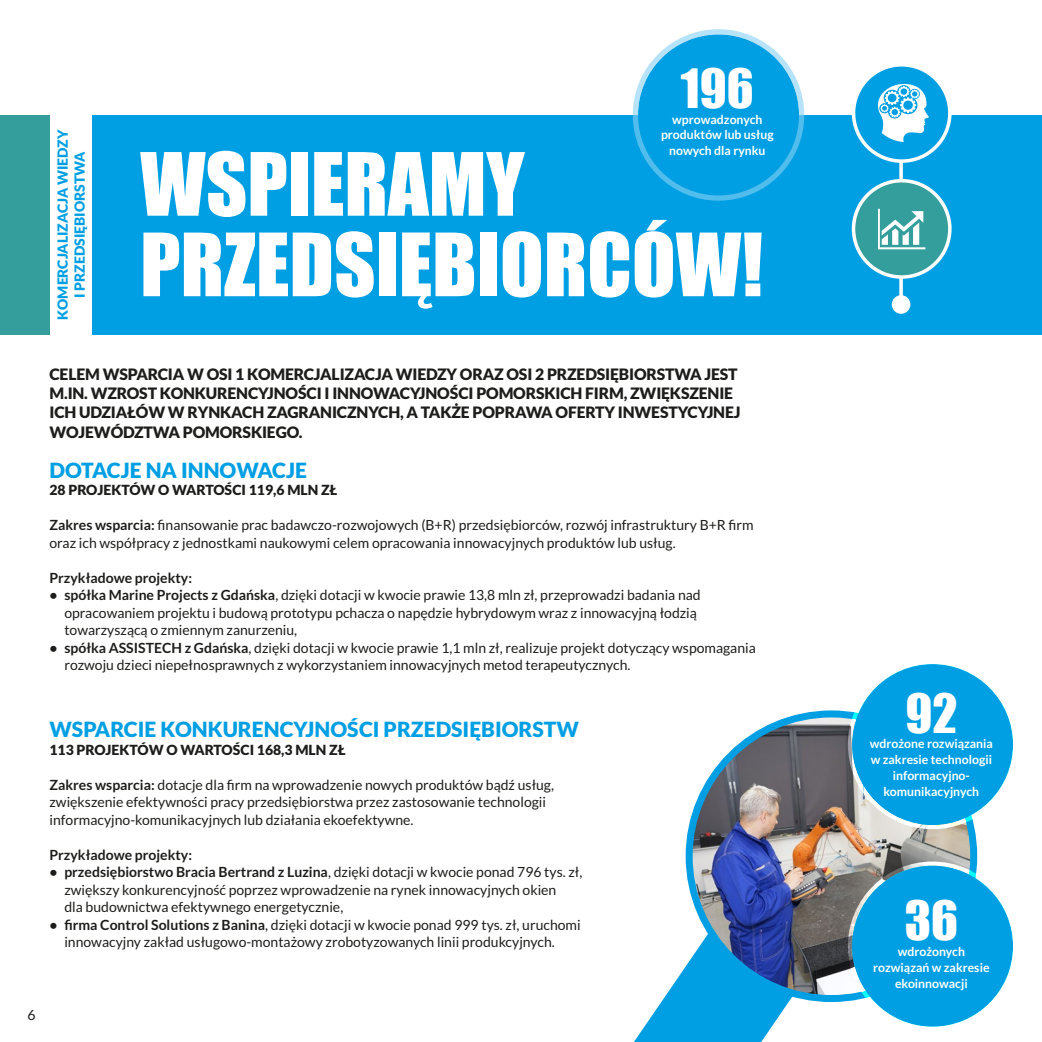
<style>
.page{position:relative;width:1042px;height:1042px;background:#fff}
.page>*{position:absolute;margin:0;border:0;box-sizing:border-box;transform-origin:0 0}
.t1{font:80.5px/80.5px "Impact";color:#fff}
.t2{font:49.7px "Impact";color:#fff}
.t3{font:900 21px "Lato";color:#009fe3}
.t4{font:900 15.75px/19.2px "Lato";letter-spacing:-.01em;color:#1d1d1b}
.t5{font:14px/17.5px "Lato";color:#1d1d1b}
.t6{font:900 14px "Lato";color:#1d1d1b}
.t7{font:700 14px "Lato";color:#1d1d1b}
.t8{font:900 14px/16.8px "Lato";color:#009fe3;text-align:center}
.t9{font:700 12.25px/15.8px "Lato";color:#fff;text-align:center}
.s1{font-weight:700}
</style>
<div class="page">
<svg style="left:634px;top:702px;width:344px;height:340px"></svg>
<div style="left:93px;top:115px;width:949px;height:219px;background:#009fe3"></div>
<div style="left:0;top:115px;width:50px;height:219px;background:#339e9b"></div>
<svg style="left:899px;top:163px;width:4px;height:132px"></svg>
<div style="left:892px;top:295px;width:18px;height:19px;background:#fff;border-radius:50%"></div>
<div style="left:853px;top:65px;width:97px;height:96px;background:#009fe3;border-radius:50%"></div>
<div style="left:852px;top:63px;width:99px;height:100px;border:4px solid #fff;border-radius:50%"></div>
<svg style="left:878px;top:84px;width:51px;height:58px"></svg>
<div style="left:853px;top:181px;width:97px;height:96px;background:#339e9b;border-radius:50%"></div>
<div style="left:852px;top:179px;width:99px;height:100px;border:4px solid #fff;border-radius:50%"></div>
<svg style="left:878px;top:209px;width:47px;height:40px"></svg>
<img style="left:689px;top:714px;width:284px;height:284px;border-radius:142px">
<div style="left:685px;top:710px;width:292px;height:292px;border:7px solid #009fe3;border-radius:50%"></div>
<div style="left:852px;top:664px;width:161px;height:161px;background:#009fe3;border-radius:50%"></div>
<div style="left:848px;top:660px;width:169px;height:169px;border:4px solid #fff;border-radius:50%"></div>
<div style="left:852px;top:865px;width:161px;height:161px;background:#009fe3;border-radius:50%"></div>
<div style="left:848px;top:861px;width:169px;height:170px;border:4px solid #fff;border-radius:50%"></div>
<div style="left:638px;top:34px;width:161px;height:161px;background:#009fe3;border-radius:50%"></div>
<div style="left:633px;top:29px;width:171px;height:172px;border:5px solid #86d1f5;border-radius:50%"></div>
<p class="t8" style="left:54px;top:319px;width:191px;rotate:-90deg">KOMERCJALIZACJA WIEDZY<br>I PRZEDSIĘBIORSTWA</p>
<h2 class="t2" style="left:681px;top:50px;width:74px">196</h2>
<p class="t9" style="left:661px;top:111px;width:114px">wprowadzonych produktów lub usług nowych dla rynku</p>
<h1 class="t1" style="left:140px;top:142px;width:624px">WSPIERAMY<br>PRZEDSIĘBIORCÓW!</h1>
<p class="t4" style="left:49px;top:364px;width:692px">CELEM WSPARCIA W OSI 1 KOMERCJALIZACJA WIEDZY ORAZ OSI 2 PRZEDSIĘBIORSTWA JEST M.IN. WZROST KONKURENCYJNOŚCI I INNOWACYJNOŚCI POMORSKICH FIRM, ZWIĘKSZENIE ICH UDZIAŁÓW W RYNKACH ZAGRANICZNYCH, A TAKŻE POPRAWA OFERTY INWESTYCYJNEJ WOJEWÓDZTWA POMORSKIEGO.</p>
<h3 class="t3" style="left:49px;top:457px;width:259px">DOTACJE NA INNOWACJE</h3>
<p class="t6" style="left:49px;top:482px;width:289px">28 PROJEKTÓW O WARTOŚCI 119,6 MLN ZŁ</p>
<p class="t5" style="left:49px;top:516px;width:706px"><span class="s1">Zakres wsparcia:</span> finansowanie prac badawczo-rozwojowych (B+R) przedsiębiorców, rozwój infrastruktury B+R firm oraz ich współpracy z jednostkami naukowymi celem opracowania innowacyjnych produktów lub usług.</p>
<p class="t7" style="left:49px;top:569px;width:144px">Przykładowe projekty:</p>
<p class="t5" style="left:64px;top:586px;width:638px;text-indent:-15px"><span class="s1">• spółka Marine Projects z Gdańska</span>, dzięki dotacji w kwocie prawie 13,8 mln zł, przeprowadzi badania nad opracowaniem projektu i budową prototypu pchacza o napędzie hybrydowym wraz z innowacyjną łodzią towarzyszącą o zmiennym zanurzeniu,</p>
<p class="t5" style="left:64px;top:638px;width:693px;text-indent:-15px"><span class="s1">• spółka ASSISTECH z Gdańska</span>, dzięki dotacji w kwocie prawie 1,1 mln zł, realizuje projekt dotyczący wspomagania rozwoju dzieci niepełnosprawnych z wykorzystaniem innowacyjnych metod terapeutycznych.</p>
<h3 class="t3" style="left:49px;top:717px;width:531px">WSPARCIE KONKURENCYJNOŚCI PRZEDSIĘBIORSTW</h3>
<p class="t6" style="left:49px;top:741px;width:297px">113 PROJEKTÓW O WARTOŚCI 168,3 MLN ZŁ</p>
<p class="t5" style="left:49px;top:776px;width:506px"><span class="s1">Zakres wsparcia:</span> dotacje dla firm na wprowadzenie nowych produktów bądź usług, zwiększenie efektywności pracy przedsiębiorstwa przez zastosowanie technologii informacyjno-komunikacyjnych lub działania ekoefektywne.</p>
<p class="t7" style="left:49px;top:846px;width:144px">Przykładowe projekty:</p>
<p class="t5" style="left:64px;top:863px;width:519px;text-indent:-15px"><span class="s1">• przedsiębiorstwo Bracia Bertrand z Luzina</span>, dzięki dotacji w kwocie ponad 796 tys. zł, zwiększy konkurencyjność poprzez wprowadzenie na rynek innowacyjnych okien<br>dla budownictwa efektywnego energetycznie,</p>
<p class="t5" style="left:64px;top:916px;width:518px;text-indent:-15px"><span class="s1">• firma Control Solutions z Banina</span>, dzięki dotacji w kwocie ponad 999 tys. zł, uruchomi innowacyjny zakład usługowo-montażowy zrobotyzowanych linii produkcyjnych.</p>
<p class="t5" style="left:28px;top:1005px;width:10px">6</p>
<h2 class="t2" style="left:905px;top:674px;width:53px">92</h2>
<p class="t9" style="left:870px;top:736px;width:125px">wdrożone rozwiązania w zakresie technologii informacyjno&shy;komunikacyjnych</p>
<h2 class="t2" style="left:905px;top:882px;width:55px">36</h2>
<p class="t9" style="left:873px;top:943px;width:118px">wdrożonych rozwiązań w zakresie ekoinnowacji</p>
</div>
